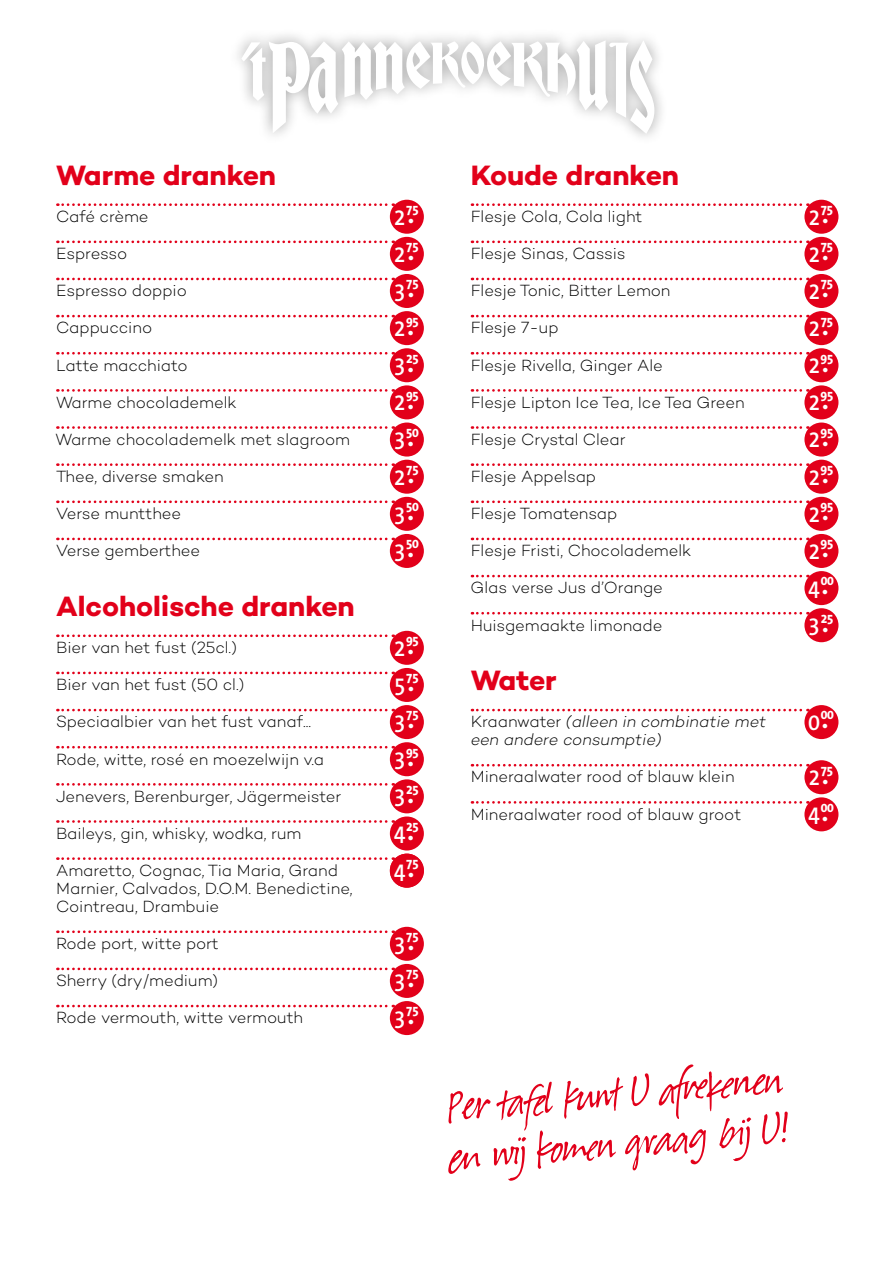
<style>
.page{position:relative;width:893px;height:1263px;background:#fff}
.page>*{position:absolute;margin:0;border:0;box-sizing:border-box;transform-origin:0 0}
.t1{font:52.8px/49.5px "Suomi Hand Script";color:#e2001a;scale:.95 1}
.t2{font:700 28.5px "Campton";letter-spacing:-.005em;color:#e2001a}
.t3{font:600 24px/37.2px "The Sans Mono Condensed";color:#fff;text-align:justify}
.t4{font:300 16.5px/18px "Campton";letter-spacing:-.005em;color:#000}
.t5{font:italic 300 16.5px/18px "Campton";color:#000}
.s1{font-style:normal}
</style>
<div class="page">
<svg style="left:57px;top:203px;width:337px;height:3px"></svg>
<svg style="left:57px;top:240px;width:337px;height:3px"></svg>
<svg style="left:57px;top:278px;width:337px;height:2px"></svg>
<svg style="left:57px;top:315px;width:337px;height:2px"></svg>
<svg style="left:57px;top:352px;width:337px;height:3px"></svg>
<svg style="left:57px;top:389px;width:337px;height:3px"></svg>
<svg style="left:57px;top:426px;width:337px;height:3px"></svg>
<svg style="left:57px;top:463px;width:337px;height:3px"></svg>
<svg style="left:57px;top:500px;width:337px;height:3px"></svg>
<svg style="left:57px;top:538px;width:337px;height:2px"></svg>
<svg style="left:57px;top:634px;width:337px;height:3px"></svg>
<svg style="left:57px;top:672px;width:337px;height:2px"></svg>
<svg style="left:57px;top:709px;width:337px;height:2px"></svg>
<svg style="left:57px;top:746px;width:337px;height:2px"></svg>
<svg style="left:57px;top:783px;width:337px;height:3px"></svg>
<svg style="left:57px;top:820px;width:337px;height:3px"></svg>
<svg style="left:57px;top:857px;width:337px;height:3px"></svg>
<svg style="left:57px;top:930px;width:337px;height:3px"></svg>
<svg style="left:57px;top:967px;width:337px;height:3px"></svg>
<svg style="left:57px;top:1005px;width:337px;height:2px"></svg>
<svg style="left:472px;top:203px;width:336px;height:3px"></svg>
<svg style="left:472px;top:240px;width:336px;height:3px"></svg>
<svg style="left:472px;top:278px;width:336px;height:2px"></svg>
<svg style="left:472px;top:315px;width:336px;height:2px"></svg>
<svg style="left:472px;top:352px;width:336px;height:3px"></svg>
<svg style="left:472px;top:389px;width:336px;height:3px"></svg>
<svg style="left:472px;top:426px;width:336px;height:3px"></svg>
<svg style="left:472px;top:463px;width:336px;height:3px"></svg>
<svg style="left:472px;top:500px;width:336px;height:3px"></svg>
<svg style="left:472px;top:538px;width:336px;height:2px"></svg>
<svg style="left:472px;top:575px;width:336px;height:2px"></svg>
<svg style="left:472px;top:612px;width:336px;height:2px"></svg>
<svg style="left:472px;top:709px;width:336px;height:2px"></svg>
<svg style="left:472px;top:764px;width:336px;height:2px"></svg>
<svg style="left:472px;top:801px;width:336px;height:3px"></svg>
<div style="left:390px;top:200px;width:34px;height:34px;background:#e2001a;border-radius:50%"></div>
<div style="left:390px;top:237px;width:34px;height:34px;background:#e2001a;border-radius:50%"></div>
<div style="left:390px;top:274px;width:34px;height:34px;background:#e2001a;border-radius:50%"></div>
<div style="left:390px;top:311px;width:34px;height:34px;background:#e2001a;border-radius:50%"></div>
<div style="left:390px;top:348px;width:34px;height:34px;background:#e2001a;border-radius:50%"></div>
<div style="left:390px;top:385px;width:34px;height:34px;background:#e2001a;border-radius:50%"></div>
<div style="left:390px;top:422px;width:34px;height:35px;background:#e2001a;border-radius:50%"></div>
<div style="left:390px;top:460px;width:34px;height:34px;background:#e2001a;border-radius:50%"></div>
<div style="left:390px;top:497px;width:34px;height:34px;background:#e2001a;border-radius:50%"></div>
<div style="left:390px;top:534px;width:34px;height:34px;background:#e2001a;border-radius:50%"></div>
<div style="left:390px;top:631px;width:34px;height:34px;background:#e2001a;border-radius:50%"></div>
<div style="left:390px;top:668px;width:34px;height:34px;background:#e2001a;border-radius:50%"></div>
<div style="left:390px;top:705px;width:34px;height:34px;background:#e2001a;border-radius:50%"></div>
<div style="left:390px;top:742px;width:34px;height:34px;background:#e2001a;border-radius:50%"></div>
<div style="left:390px;top:779px;width:34px;height:34px;background:#e2001a;border-radius:50%"></div>
<div style="left:390px;top:816px;width:34px;height:34px;background:#e2001a;border-radius:50%"></div>
<div style="left:390px;top:854px;width:34px;height:34px;background:#e2001a;border-radius:50%"></div>
<div style="left:390px;top:927px;width:34px;height:34px;background:#e2001a;border-radius:50%"></div>
<div style="left:390px;top:964px;width:34px;height:34px;background:#e2001a;border-radius:50%"></div>
<div style="left:390px;top:1001px;width:34px;height:34px;background:#e2001a;border-radius:50%"></div>
<div style="left:804px;top:200px;width:34px;height:34px;background:#e2001a;border-radius:50%"></div>
<div style="left:804px;top:237px;width:34px;height:34px;background:#e2001a;border-radius:50%"></div>
<div style="left:804px;top:274px;width:34px;height:34px;background:#e2001a;border-radius:50%"></div>
<div style="left:804px;top:311px;width:34px;height:34px;background:#e2001a;border-radius:50%"></div>
<div style="left:804px;top:348px;width:34px;height:34px;background:#e2001a;border-radius:50%"></div>
<div style="left:804px;top:385px;width:34px;height:34px;background:#e2001a;border-radius:50%"></div>
<div style="left:804px;top:422px;width:34px;height:35px;background:#e2001a;border-radius:50%"></div>
<div style="left:804px;top:460px;width:34px;height:34px;background:#e2001a;border-radius:50%"></div>
<div style="left:804px;top:497px;width:34px;height:34px;background:#e2001a;border-radius:50%"></div>
<div style="left:804px;top:534px;width:34px;height:34px;background:#e2001a;border-radius:50%"></div>
<div style="left:804px;top:571px;width:34px;height:34px;background:#e2001a;border-radius:50%"></div>
<div style="left:804px;top:608px;width:34px;height:34px;background:#e2001a;border-radius:50%"></div>
<div style="left:804px;top:705px;width:34px;height:34px;background:#e2001a;border-radius:50%"></div>
<div style="left:804px;top:760px;width:34px;height:34px;background:#e2001a;border-radius:50%"></div>
<div style="left:804px;top:797px;width:34px;height:34px;background:#e2001a;border-radius:50%"></div>
<div style="left:228px;top:27px;width:440px;height:119px;background:#000;opacity:.35"></div>
<svg style="left:241px;top:40px;width:413px;height:94px"></svg>
<h2 class="t2" style="left:56px;top:157px;width:222px">Warme dranken</h2>
<p class="t4" style="left:56px;top:207px;width:94px">Café crème</p>
<p class="t4" style="left:56px;top:244px;width:73px">Espresso</p>
<p class="t4" style="left:56px;top:281px;width:132px">Espresso doppio</p>
<p class="t4" style="left:56px;top:318px;width:98px">Cappuccino</p>
<p class="t4" style="left:56px;top:356px;width:133px">Latte macchiato</p>
<p class="t4" style="left:56px;top:393px;width:182px">Warme chocolademelk</p>
<p class="t4" style="left:55px;top:430px;width:296px">Warme chocolademelk met slagroom</p>
<p class="t4" style="left:56px;top:467px;width:169px">Thee, diverse smaken</p>
<p class="t4" style="left:56px;top:504px;width:127px">Verse muntthee</p>
<p class="t4" style="left:56px;top:541px;width:146px">Verse gemberthee</p>
<h2 class="t2" style="left:56px;top:588px;width:300px">Alcoholische dranken</h2>
<p class="t4" style="left:56px;top:638px;width:182px">Bier van het fust (25cl.)</p>
<p class="t4" style="left:56px;top:675px;width:190px">Bier van het fust (50 cl.)</p>
<p class="t4" style="left:56px;top:712px;width:257px">Speciaalbier van het fust vanaf...</p>
<p class="t4" style="left:56px;top:750px;width:269px">Rode, witte, rosé en moezelwijn v.a</p>
<p class="t4" style="left:56px;top:787px;width:287px">Jenevers, Berenburger, Jägermeister</p>
<p class="t4" style="left:56px;top:824px;width:247px">Baileys, gin, whisky, wodka, rum</p>
<p class="t4" style="left:56px;top:861px;width:298px">Amaretto, Cognac, Tia Maria, Grand<br>Marnier, Calvados, D.O.M. Benedictine,<br>Cointreau, Drambuie</p>
<p class="t4" style="left:56px;top:934px;width:164px">Rode port, witte port</p>
<p class="t4" style="left:56px;top:971px;width:164px">Sherry (dry/medium)</p>
<p class="t4" style="left:56px;top:1008px;width:249px">Rode vermouth, witte vermouth</p>
<h3 class="t3" style="left:394px;top:198px;width:27px">2.<sup>75<br></sup>2.<sup>75<br></sup>3.<sup>75<br></sup>2.<sup>95<br></sup>3.<sup>25<br></sup>2.<sup>95<br></sup>3.<sup>50<br></sup>2.<sup>75<br></sup>3.<sup>50<br></sup>3.<sup>50</sup></h3>
<h3 class="t3" style="left:394px;top:629px;width:27px">2.<sup>95<br></sup>5.<sup>75<br></sup>3.<sup>75<br></sup>3.<sup>95<br></sup>3.<sup>25<br></sup>4.<sup>25<br></sup>4.<sup>75</sup></h3>
<h3 class="t3" style="left:394px;top:925px;width:26px">3.<sup>75<br></sup>3.<sup>75<br></sup>3.<sup>75</sup></h3>
<h2 class="t2" style="left:471px;top:157px;width:210px">Koude dranken</h2>
<p class="t4" style="left:471px;top:207px;width:173px">Flesje Cola, Cola light</p>
<p class="t4" style="left:471px;top:244px;width:156px">Flesje Sinas, Cassis</p>
<p class="t4" style="left:471px;top:281px;width:201px">Flesje Tonic, Bitter Lemon</p>
<p class="t4" style="left:471px;top:318px;width:89px">Flesje 7-up</p>
<p class="t4" style="left:471px;top:356px;width:194px">Flesje Rivella, Ginger Ale</p>
<p class="t4" style="left:471px;top:393px;width:275px">Flesje Lipton Ice Tea, Ice Tea Green</p>
<p class="t4" style="left:471px;top:430px;width:156px">Flesje Crystal Clear</p>
<p class="t4" style="left:471px;top:467px;width:127px">Flesje Appelsap</p>
<p class="t4" style="left:471px;top:504px;width:148px">Flesje Tomatensap</p>
<p class="t4" style="left:471px;top:541px;width:222px">Flesje Fristi, Chocolademelk</p>
<p class="t4" style="left:470px;top:578px;width:194px">Glas verse Jus d’Orange</p>
<p class="t4" style="left:471px;top:616px;width:193px">Huisgemaakte limonade</p>
<h2 class="t2" style="left:471px;top:662px;width:88px">Water</h2>
<p class="t5" style="left:471px;top:712px;width:297px"><span class="s1">Kraanwater</span> (alleen in combinatie met een andere consumptie)</p>
<p class="t4" style="left:471px;top:767px;width:265px">Mineraalwater rood of blauw klein</p>
<p class="t4" style="left:471px;top:805px;width:272px">Mineraalwater rood of blauw groot</p>
<h3 class="t3" style="left:808px;top:198px;width:27px">2.<sup>75<br></sup>2.<sup>75<br></sup>2.<sup>75<br></sup>2.<sup>75<br></sup>2.<sup>95<br></sup>2.<sup>95<br></sup>2.<sup>95<br></sup>2.<sup>95<br></sup>2.<sup>95<br></sup>2.<sup>95<br></sup>4.<sup>00<br></sup>3.<sup>25</sup></h3>
<h3 class="t3" style="left:808px;top:703px;width:27px">0.<sup>00</sup></h3>
<h3 class="t3" style="left:808px;top:758px;width:27px">2.<sup>75<br></sup>4.<sup>00</sup></h3>
<h1 class="t1" style="left:441px;top:1086px;width:361px;rotate:-5deg">Per tafel kunt U afrekene n en wij kome n gr aag bij U!</h1>
</div>
